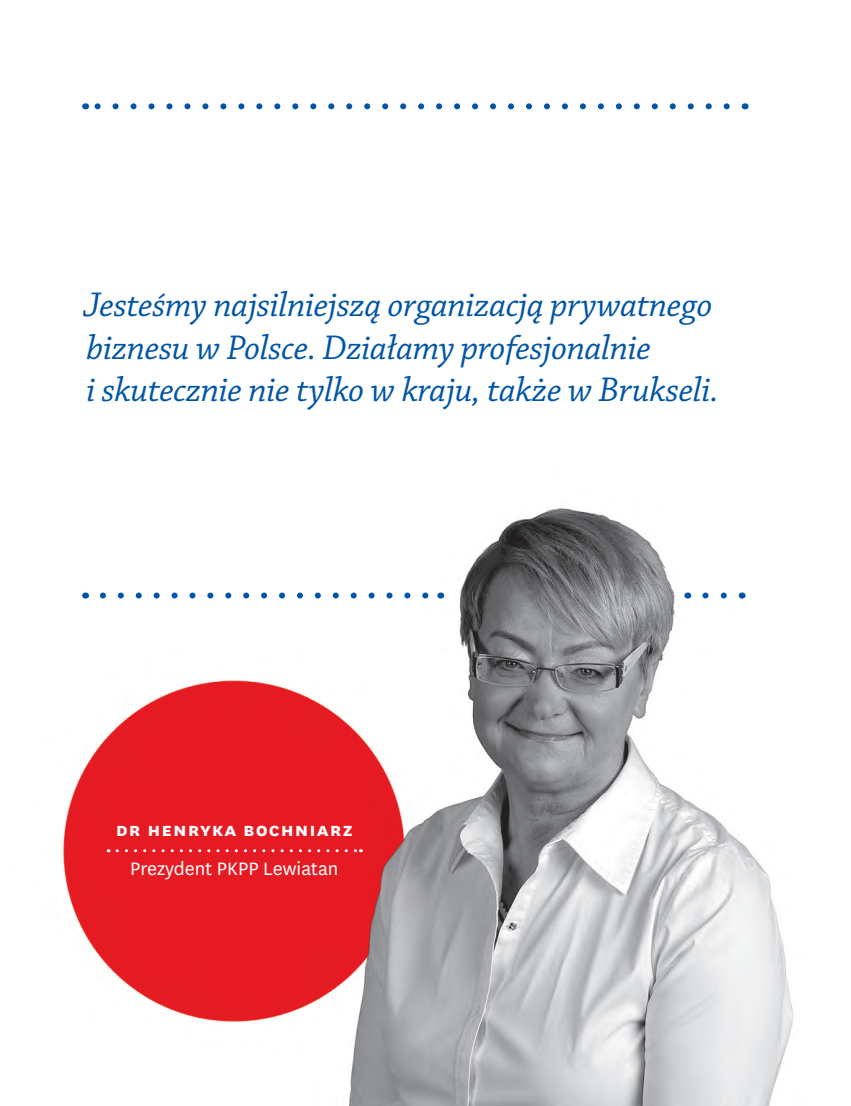
<style>
.page{position:relative;width:851px;height:1106px;background:#fff}
.page>*{position:absolute;margin:0;border:0;box-sizing:border-box;transform-origin:0 0}
.t1{font:italic 36px/42.5px "Chaparral Pro";letter-spacing:-.01em;color:#0155a5}
.t2{font:21px "National";color:#fff}
.person_s_name{font:700 21px "National";letter-spacing:.05em;color:#fff}
</style>
<div class="page">
<img style="left:63px;top:103px;width:731px;height:1003px">
<svg style="left:94px;top:103px;width:632px;height:6px"></svg>
<svg style="left:103px;top:592px;width:328px;height:6px"></svg>
<svg style="left:705px;top:592px;width:27px;height:6px"></svg>
<svg style="left:117px;top:849px;width:244px;height:3px"></svg>
<p class="t1" style="left:83px;top:285px;width:637px">Jesteśmy najsilniejszą organizacją prywatnego biznesu w Polsce. Działamy profesjonalnie<br>i skutecznie nie tylko w kraju, także w Brukseli.</p>
<p class="person_s_name" style="left:116px;top:815px;width:238px">dr henryka bochniarz</p>
<p class="t2" style="left:130px;top:854px;width:210px">Prezydent PKPP Lewiatan</p>
</div>
